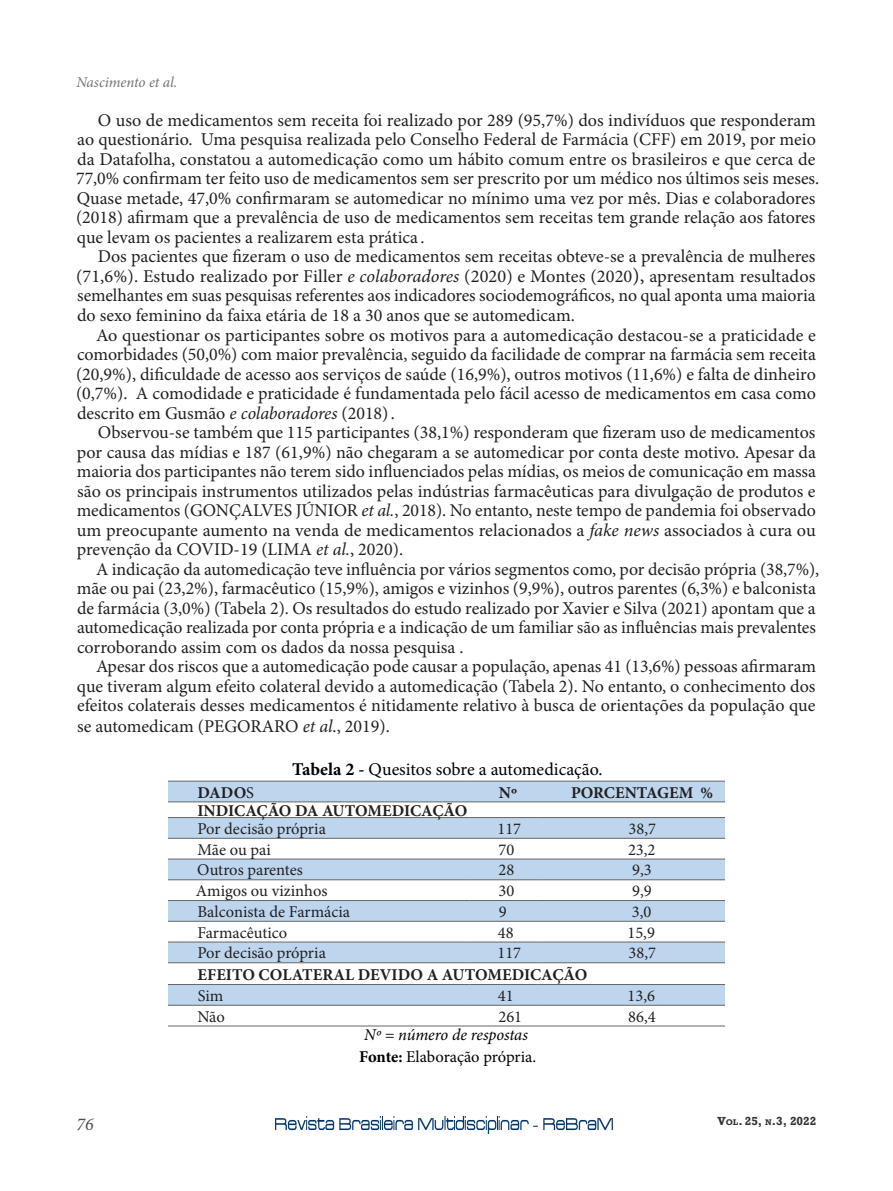
<style>
.page{position:relative;width:893px;height:1191px;background:#fff}
.page>*{position:absolute;margin:0;border:0;box-sizing:border-box;transform-origin:0 0}
.Corpo_do_texto{font:18px/19.5px "Minion Pro";color:#231f20;text-align:justify}
.Default{font:18px "Minion Pro";color:#000}
.t1{font:italic 18px "Minion Pro";color:#4f4f50}
.Corpo_do_texto-2{font:16.5px "Minion Pro";color:#231f20}
.Corpo_do_texto-3{font:700 16.5px "Minion Pro";color:#231f20}
.Default-2{font:16.5px "Minion Pro";color:#000}
.Default-3{font:italic 16.5px "Minion Pro";letter-spacing:-.01em;color:#000}
.t2{font:italic 15px "Minion Pro";letter-spacing:-.005em;color:#757475}
.t3{font:700 12px "Rockwell";color:#333}
.s1{font-style:italic}
.s2{font-size:20.25px}
.s3{font-weight:700}
.s4{font-weight:400}
.s5{font-size:8.4px}
</style>
<div class="page">
<img style="left:275px;top:1116px;width:338px;height:17px">
<svg style="left:168px;top:781px;width:557px;height:224px;fill:#bdd6ee"></svg>
<hr style="left:168px;top:780px;width:301px;height:1px;background:#666">
<hr style="left:469px;top:780px;width:69px;height:1px;background:#666">
<hr style="left:538px;top:780px;width:187px;height:1px;background:#666">
<hr style="left:168px;top:1025px;width:301px;height:1px;background:#666">
<hr style="left:469px;top:1025px;width:69px;height:1px;background:#666">
<hr style="left:538px;top:1025px;width:187px;height:1px;background:#666">
<hr style="left:168px;top:801px;width:301px;height:1px;background:#666">
<hr style="left:469px;top:801px;width:69px;height:1px;background:#666">
<hr style="left:538px;top:801px;width:187px;height:1px;background:#666">
<hr style="left:168px;top:817px;width:301px;height:1px;background:#666">
<hr style="left:469px;top:817px;width:69px;height:1px;background:#666">
<hr style="left:538px;top:817px;width:187px;height:1px;background:#666">
<hr style="left:168px;top:838px;width:301px;height:1px;background:#666">
<hr style="left:469px;top:838px;width:69px;height:1px;background:#666">
<hr style="left:538px;top:838px;width:187px;height:1px;background:#666">
<hr style="left:168px;top:858px;width:301px;height:1px;background:#666">
<hr style="left:469px;top:858px;width:69px;height:1px;background:#666">
<hr style="left:538px;top:858px;width:187px;height:1px;background:#666">
<hr style="left:168px;top:879px;width:301px;height:1px;background:#666">
<hr style="left:469px;top:879px;width:69px;height:1px;background:#666">
<hr style="left:538px;top:879px;width:187px;height:1px;background:#666">
<hr style="left:168px;top:900px;width:301px;height:1px;background:#666">
<hr style="left:469px;top:900px;width:69px;height:1px;background:#666">
<hr style="left:538px;top:900px;width:187px;height:1px;background:#666">
<hr style="left:168px;top:921px;width:301px;height:1px;background:#666">
<hr style="left:469px;top:921px;width:69px;height:1px;background:#666">
<hr style="left:538px;top:921px;width:187px;height:1px;background:#666">
<hr style="left:168px;top:941px;width:301px;height:1px;background:#666">
<hr style="left:469px;top:941px;width:69px;height:1px;background:#666">
<hr style="left:538px;top:941px;width:187px;height:1px;background:#666">
<hr style="left:168px;top:962px;width:301px;height:1px;background:#666">
<hr style="left:469px;top:962px;width:69px;height:1px;background:#666">
<hr style="left:538px;top:962px;width:187px;height:1px;background:#666">
<hr style="left:168px;top:984px;width:301px;height:1px;background:#666">
<hr style="left:469px;top:984px;width:69px;height:1px;background:#666">
<hr style="left:538px;top:984px;width:187px;height:1px;background:#666">
<hr style="left:168px;top:1005px;width:301px;height:1px;background:#666">
<hr style="left:469px;top:1005px;width:69px;height:1px;background:#666">
<hr style="left:538px;top:1005px;width:187px;height:1px;background:#666">
<p class="t2" style="left:76px;top:72px;width:102px">Nascimento et al.</p>
<p class="Corpo_do_texto" style="left:76px;top:110px;width:745px;text-align:left;text-indent:22px">O uso de medicamentos sem receita foi realizado por 289 (95,7%) dos indivíduos que responderam ao questionário. Uma pesquisa realizada pelo Conselho Federal de Farmácia (CFF) em 2019, por meio da Datafolha, constatou a automedicação como um hábito comum entre os brasileiros e que cerca de 77,0% confirmam ter feito uso de medicamentos sem ser prescrito por um médico nos últimos seis meses.<br>Quase metade, 47,0% confirmaram se automedicar no mínimo uma vez por mês. Dias e colaboradores (2018) afirmam que a prevalência de uso de medicamentos sem receitas tem grande relação aos fatores que levam os pacientes a realizarem esta prática .</p>
<p class="Corpo_do_texto" style="left:76px;top:247px;width:741px;text-indent:22px">Dos pacientes que fizeram o uso de medicamentos sem receitas obteve-se a prevalência de mulheres (71,6%). Estudo realizado por Filler <span class="s1">e colaboradores</span> (2020) e Montes (2020<span class="s2">),</span> apresentam resultados semelhantes em suas pesquisas referentes aos indicadores sociodemográficos, no qual aponta uma maioria do sexo feminino da faixa etária de 18 a 30 anos que se automedicam.</p>
<p class="Corpo_do_texto" style="left:76px;top:325px;width:742px;text-indent:20px">Ao questionar os participantes sobre os motivos para a automedicação destacou-se a praticidade e comorbidades (50,0%) com maior prevalência, seguido da facilidade de comprar na farmácia sem receita (20,9%), dificuldade de acesso aos serviços de saúde (16,9%), outros motivos (11,6%) e falta de dinheiro (0,7%). A comodidade e praticidade é fundamentada pelo fácil acesso de medicamentos em casa como descrito em Gusmão <span class="s1">e colaboradores</span> (2018).</p>
<p class="Corpo_do_texto" style="left:77px;top:422px;width:741px;text-indent:21px">Observou-se também que 115 participantes (38,1%) responderam que fizeram uso de medicamentos por causa das mídias e 187 (61,9%) não chegaram a se automedicar por conta deste motivo. Apesar da maioria dos participantes não terem sido influenciados pelas mídias, os meios de comunicação em massa são os principais instrumentos utilizados pelas indústrias farmacêuticas para divulgação de produtos e medicamentos (GONÇALVES JÚNIOR <span class="s1">et al.</span>, 2018). No entanto, neste tempo de pandemia foi observado um preocupante aumento na venda de medicamentos relacionados a <span class="s1">fake news</span> associados à cura ou prevenção da COVID-19 (LIMA <span class="s1">et al.</span>, 2020).</p>
<p class="Corpo_do_texto" style="left:77px;top:559px;width:744px;text-align:left;text-indent:19px">A indicação da automedicação teve influência por vários segmentos como, por decisão própria (38,7%), mãe ou pai (23,2%), farmacêutico (15,9%), amigos e vizinhos (9,9%), outros parentes (6,3%) e balconista de farmácia (3,0%) (Tabela 2). Os resultados do estudo realizado por Xavier e Silva (2021) apontam que a automedicação realizada por conta própria e a indicação de um familiar são as influências mais prevalentes corroborando assim com os dados da nossa pesquisa .</p>
<p class="Corpo_do_texto" style="left:77px;top:656px;width:740px;line-height:20px;text-indent:19px">Apesar dos riscos que a automedicação pode causar a população, apenas 41 (13,6%) pessoas afirmaram que tiveram algum efeito colateral devido a automedicação (Tabela 2). No entanto, o conhecimento dos efeitos colaterais desses medicamentos é nitidamente relativo à busca de orientações da população que se automedicam (PEGORARO <span class="s1">et al</span>., 2019).</p>
<p class="Default" style="left:292px;top:757px;width:312px"><span class="s3">Tabela 2 -</span> Quesitos sobre a automedicação.</p>
<p class="Corpo_do_texto-3" style="left:198px;top:780px;width:58px">DADO<span class="s4">S</span></p>
<p class="Corpo_do_texto-3" style="left:499px;top:780px;width:20px">Nº</p>
<p class="Corpo_do_texto-3" style="left:571px;top:780px;width:144px">PORCENTAGEM %</p>
<p class="Corpo_do_texto-3" style="left:197px;top:799px;width:271px">INDICAÇÃO DA AUTOMEDICAÇÃO</p>
<p class="Corpo_do_texto-2" style="left:197px;top:817px;width:130px">Por decisão própria</p>
<p class="Corpo_do_texto-2" style="left:497px;top:817px;width:25px">117</p>
<p class="Corpo_do_texto-2" style="left:628px;top:817px;width:29px">38,7</p>
<p class="Corpo_do_texto-2" style="left:197px;top:838px;width:75px">Mãe ou pai</p>
<p class="Corpo_do_texto-2" style="left:498px;top:838px;width:17px">70</p>
<p class="Corpo_do_texto-2" style="left:628px;top:838px;width:29px">23,2</p>
<p class="Corpo_do_texto-2" style="left:197px;top:859px;width:107px">Outros parentes</p>
<p class="Corpo_do_texto-2" style="left:498px;top:859px;width:17px">28</p>
<p class="Corpo_do_texto-2" style="left:632px;top:859px;width:21px">9,3</p>
<p class="Corpo_do_texto-2" style="left:196px;top:880px;width:133px">Amigos ou vizinhos</p>
<p class="Corpo_do_texto-2" style="left:498px;top:880px;width:17px">30</p>
<p class="Corpo_do_texto-2" style="left:632px;top:880px;width:21px">9,9</p>
<p class="Corpo_do_texto-2" style="left:197px;top:900px;width:154px">Balconista de Farmácia</p>
<p class="Corpo_do_texto-2" style="left:499px;top:900px;width:9px">9</p>
<p class="Corpo_do_texto-2" style="left:632px;top:900px;width:21px">3,0</p>
<p class="Corpo_do_texto-2" style="left:197px;top:921px;width:91px">Farmacêutico</p>
<p class="Corpo_do_texto-2" style="left:498px;top:921px;width:17px">48</p>
<p class="Corpo_do_texto-2" style="left:627px;top:921px;width:29px">15,9</p>
<p class="Corpo_do_texto-2" style="left:197px;top:942px;width:130px">Por decisão própria</p>
<p class="Corpo_do_texto-2" style="left:497px;top:942px;width:25px">117</p>
<p class="Corpo_do_texto-2" style="left:628px;top:942px;width:29px">38,7</p>
<p class="Corpo_do_texto-3" style="left:198px;top:962px;width:391px">EFEITO COLATERAL DEVIDO A AUTOMEDICAÇÃO</p>
<p class="Corpo_do_texto-2" style="left:198px;top:984px;width:27px">Sim</p>
<p class="Corpo_do_texto-2" style="left:498px;top:984px;width:17px">41</p>
<p class="Corpo_do_texto-2" style="left:627px;top:984px;width:29px">13,6</p>
<p class="Corpo_do_texto-2" style="left:197px;top:1005px;width:29px">Não</p>
<p class="Corpo_do_texto-2" style="left:498px;top:1005px;width:25px">261</p>
<p class="Corpo_do_texto-2" style="left:628px;top:1005px;width:29px">86,4</p>
<p class="Default-3" style="left:364px;top:1023px;width:165px">Nº = número de respostas</p>
<p class="Default-2" style="left:359px;top:1045px;width:178px"><span class="s3">Fonte:</span> Elaboração própria.</p>
<p class="t1" style="left:76px;top:1111px;width:19px">76</p>
<p class="t3" style="left:717px;top:1113px;width:101px">V<span class="s5">ol</span>. 25, <span class="s5">n</span>.3, 2022</p>
</div>
